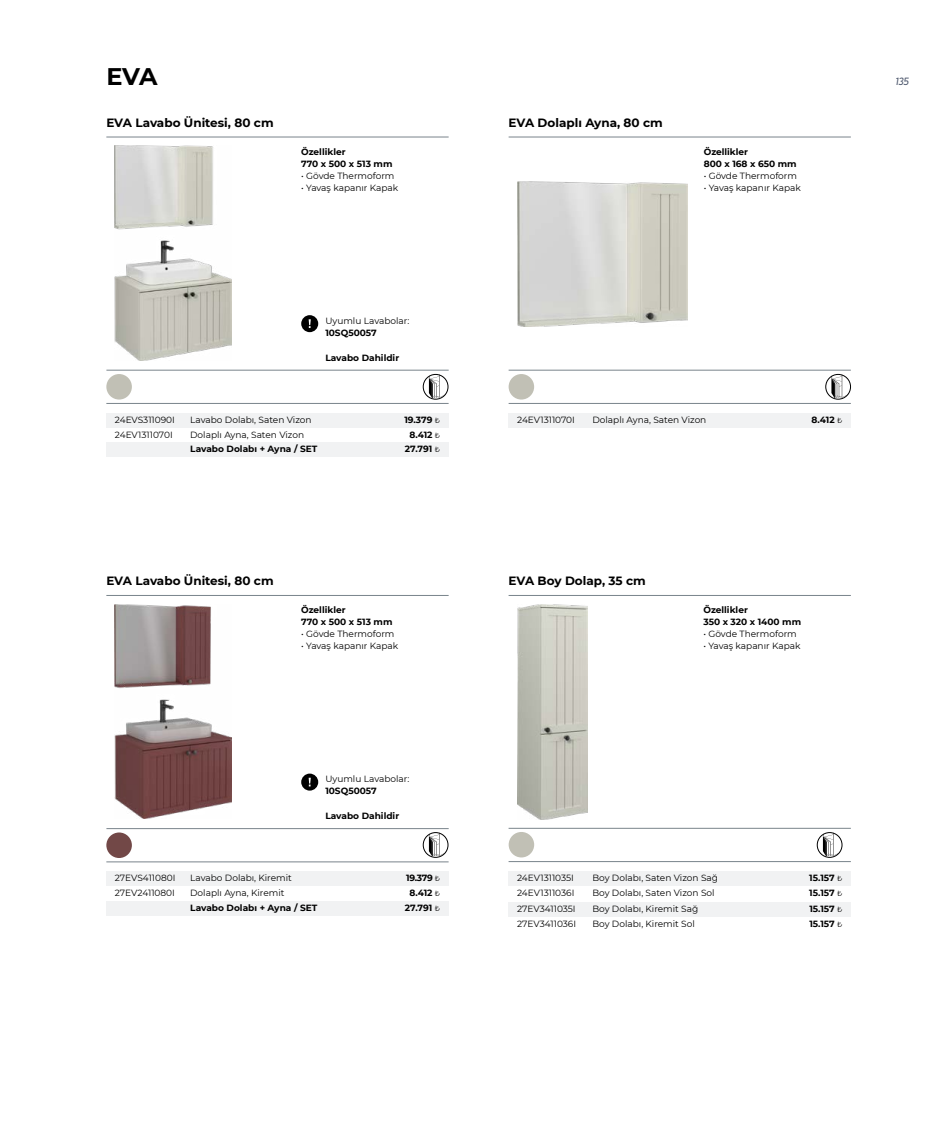
<style>
.page{position:relative;width:936px;height:1127px;background:#fff}
.page>*{position:absolute;margin:0;border:0;box-sizing:border-box;transform-origin:0 0}
.t1{font:700 24px "Montserrat";color:#000}
.t2{font:700 12px "Montserrat";color:#000}
.t3{font:italic 10.5px "Crossten";color:#4b556b}
.t4{font:9px "Montserrat";color:#000}
.t5{font:700 9px/12px "Montserrat";color:#000}
.s1{font-weight:400;font-size:7.5px}
</style>
<div class="page">
<div style="left:301px;top:315px;width:17px;height:17px;background:#000;border-radius:50%"></div>
<svg style="left:308px;top:319px;width:3px;height:9px"></svg>
<div style="left:301px;top:773px;width:17px;height:17px;background:#000;border-radius:50%"></div>
<svg style="left:308px;top:778px;width:3px;height:8px"></svg>
<hr style="left:106px;top:370px;width:342px;height:1px;background:#79848b">
<hr style="left:106px;top:828px;width:342px;height:1px;background:#79848b">
<hr style="left:106px;top:137px;width:342px;height:1px;background:#79848b">
<hr style="left:106px;top:595px;width:342px;height:1px;background:#79848b">
<hr style="left:106px;top:403px;width:342px;height:1px;background:#79848b">
<hr style="left:106px;top:861px;width:342px;height:1px;background:#79848b">
<img style="left:115px;top:146px;width:117px;height:215px">
<img style="left:115px;top:604px;width:117px;height:214px">
<hr style="left:508px;top:828px;width:342px;height:1px;background:#79848b">
<hr style="left:508px;top:595px;width:342px;height:1px;background:#79848b">
<hr style="left:508px;top:861px;width:342px;height:1px;background:#79848b">
<img style="left:517px;top:604px;width:70px;height:215px">
<div style="left:106px;top:374px;width:26px;height:25px;background:#c1c0b5;border-radius:50%"></div>
<div style="left:106px;top:832px;width:26px;height:26px;background:#724847;border-radius:50%"></div>
<div style="left:508px;top:832px;width:26px;height:25px;background:#c1c0b5;border-radius:50%"></div>
<hr style="left:508px;top:370px;width:342px;height:1px;background:#79848b">
<hr style="left:508px;top:137px;width:342px;height:1px;background:#79848b">
<hr style="left:508px;top:403px;width:342px;height:1px;background:#79848b">
<img style="left:517px;top:181px;width:170px;height:145px">
<div style="left:508px;top:374px;width:26px;height:25px;background:#c1c0b5;border-radius:50%"></div>
<div style="left:106px;top:413px;width:342px;height:15px;background:#f1f2f3"></div>
<div style="left:106px;top:871px;width:342px;height:15px;background:#f1f2f3"></div>
<div style="left:508px;top:871px;width:342px;height:15px;background:#f1f2f3"></div>
<div style="left:508px;top:902px;width:342px;height:15px;background:#f1f2f3"></div>
<div style="left:508px;top:413px;width:342px;height:15px;background:#f1f2f3"></div>
<div style="left:106px;top:442px;width:342px;height:15px;background:#f1f2f3"></div>
<div style="left:106px;top:901px;width:342px;height:14px;background:#f1f2f3"></div>
<div style="left:423px;top:374px;width:25px;height:25px;border:1px solid #000;border-radius:50%"></div>
<svg style="left:429px;top:374px;width:17px;height:24px"></svg>
<div style="left:825px;top:374px;width:25px;height:25px;border:1px solid #000;border-radius:50%"></div>
<svg style="left:831px;top:374px;width:17px;height:24px"></svg>
<div style="left:423px;top:832px;width:25px;height:26px;border:1px solid #000;border-radius:50%"></div>
<svg style="left:429px;top:833px;width:17px;height:23px"></svg>
<div style="left:816px;top:832px;width:26px;height:26px;border:1px solid #000;border-radius:50%"></div>
<svg style="left:822px;top:833px;width:17px;height:23px"></svg>
<h1 class="t1" style="left:106px;top:59px;width:53px">EVA</h1>
<h2 class="t2" style="left:106px;top:114px;width:169px">EVA Lavabo Ünitesi, 80 cm</h2>
<p class="t5" style="left:301px;top:145px;width:93px">Özellikler<br>770 x 500 x 513 mm</p>
<p class="t4" style="left:301px;top:169px;width:95px">• Gövde Thermoform</p>
<p class="t4" style="left:301px;top:181px;width:99px">• Yavaş kapanır Kapak</p>
<h2 class="t2" style="left:508px;top:114px;width:156px">EVA Dolaplı Ayna, 80 cm</h2>
<p class="t5" style="left:703px;top:145px;width:94px">Özellikler<br>800 x 168 x 650 mm</p>
<p class="t4" style="left:703px;top:169px;width:95px">• Gövde Thermoform</p>
<p class="t4" style="left:703px;top:181px;width:99px">• Yavaş kapanır Kapak</p>
<p class="t4" style="left:325px;top:314px;width:86px">Uyumlu Lavabolar:</p>
<p class="t5" style="left:325px;top:326px;width:53px">10SQ50057</p>
<p class="t5" style="left:325px;top:351px;width:75px">Lavabo Dahildir</p>
<p class="t4" style="left:115px;top:413px;width:62px">24EVS311090I</p>
<p class="t4" style="left:115px;top:428px;width:59px">24EV1311070I</p>
<p class="t4" style="left:190px;top:413px;width:123px">Lavabo Dolabı, Saten Vizon</p>
<p class="t4" style="left:190px;top:428px;width:115px">Dolaplı Ayna, Saten Vizon</p>
<p class="t5" style="left:190px;top:443px;width:129px">Lavabo Dolabı + Ayna / SET</p>
<p class="t5" style="left:404px;top:413px;width:37px">19.379 <span class="s1">₺</span></p>
<p class="t5" style="left:409px;top:428px;width:32px">8.412 <span class="s1">₺</span></p>
<p class="t5" style="left:405px;top:443px;width:37px">27.791 <span class="s1">₺</span></p>
<p class="t4" style="left:517px;top:413px;width:59px">24EV1311070I</p>
<p class="t4" style="left:592px;top:413px;width:115px">Dolaplı Ayna, Saten Vizon</p>
<p class="t5" style="left:811px;top:413px;width:32px">8.412 <span class="s1">₺</span></p>
<h2 class="t2" style="left:106px;top:572px;width:169px">EVA Lavabo Ünitesi, 80 cm</h2>
<h2 class="t2" style="left:508px;top:572px;width:139px">EVA Boy Dolap, 35 cm</h2>
<p class="t5" style="left:301px;top:603px;width:93px">Özellikler<br>770 x 500 x 513 mm</p>
<p class="t4" style="left:301px;top:628px;width:95px">• Gövde Thermoform</p>
<p class="t4" style="left:301px;top:640px;width:99px">• Yavaş kapanır Kapak</p>
<p class="t5" style="left:703px;top:603px;width:99px">Özellikler<br>350 x 320 x 1400 mm</p>
<p class="t4" style="left:703px;top:628px;width:95px">• Gövde Thermoform</p>
<p class="t4" style="left:703px;top:640px;width:99px">• Yavaş kapanır Kapak</p>
<p class="t4" style="left:325px;top:773px;width:86px">Uyumlu Lavabolar:</p>
<p class="t5" style="left:325px;top:785px;width:53px">10SQ50057</p>
<p class="t5" style="left:325px;top:810px;width:75px">Lavabo Dahildir</p>
<p class="t4" style="left:190px;top:872px;width:103px">Lavabo Dolabı, Kiremit</p>
<p class="t4" style="left:592px;top:872px;width:127px">Boy Dolabı, Saten Vizon Sağ</p>
<p class="t4" style="left:592px;top:902px;width:107px">Boy Dolabı, Kiremit Sağ</p>
<p class="t4" style="left:115px;top:872px;width:62px">27EVS411080I</p>
<p class="t4" style="left:517px;top:872px;width:58px">24EV1311035I</p>
<p class="t4" style="left:517px;top:902px;width:60px">27EV3411035I</p>
<p class="t5" style="left:406px;top:872px;width:36px">19.379 <span class="s1">₺</span></p>
<p class="t5" style="left:809px;top:871px;width:35px">15.157 <span class="s1">₺</span></p>
<p class="t5" style="left:809px;top:902px;width:35px">15.157 <span class="s1">₺</span></p>
<p class="t4" style="left:190px;top:886px;width:96px">Dolaplı Ayna, Kiremit</p>
<p class="t4" style="left:592px;top:886px;width:124px">Boy Dolabı, Saten Vizon Sol</p>
<p class="t4" style="left:592px;top:917px;width:104px">Boy Dolabı, Kiremit Sol</p>
<p class="t4" style="left:115px;top:886px;width:62px">27EV2411080I</p>
<p class="t4" style="left:517px;top:886px;width:59px">24EV1311036I</p>
<p class="t4" style="left:517px;top:917px;width:61px">27EV3411036I</p>
<p class="t5" style="left:409px;top:886px;width:32px">8.412 <span class="s1">₺</span></p>
<p class="t5" style="left:809px;top:886px;width:35px">15.157 <span class="s1">₺</span></p>
<p class="t5" style="left:809px;top:917px;width:35px">15.157 <span class="s1">₺</span></p>
<p class="t5" style="left:190px;top:901px;width:129px">Lavabo Dolabı + Ayna / SET</p>
<p class="t5" style="left:405px;top:901px;width:37px">27.791 <span class="s1">₺</span></p>
<p class="t3" style="left:895px;top:75px;width:15px">135</p>
</div>
